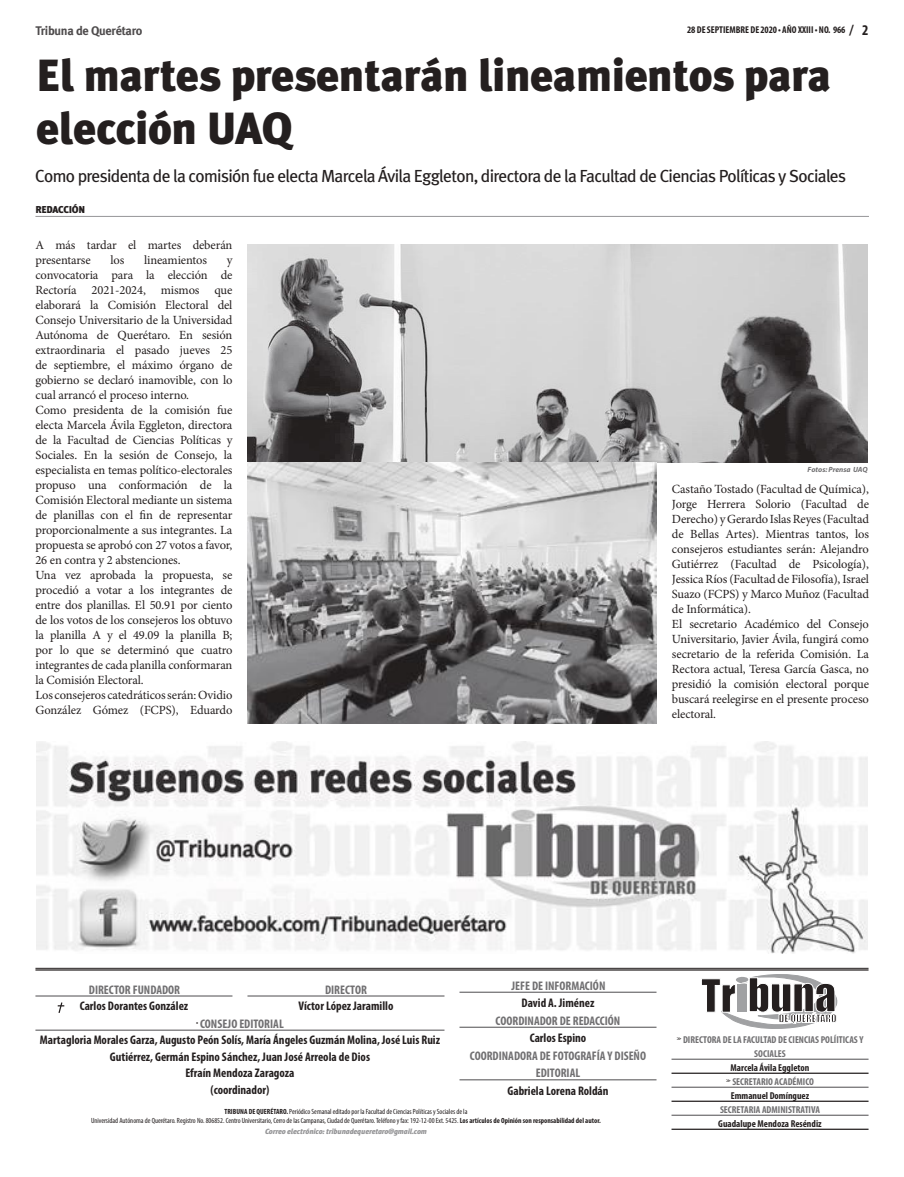
<style>
.page{position:relative;width:904px;height:1177px;background:#fff}
.page>*{position:absolute;margin:0;border:0;box-sizing:border-box;transform-origin:0 0}
.t1{font:900 45px/52.5px "Meta Plus";letter-spacing:-.01em;color:#241f1f}
.t2{font:17.5px "Meta Plus";letter-spacing:-.04em;color:#241f1f}
.t3{font:12.5px/15px "Minion Pro";letter-spacing:-.01em;color:#241f1f}
.t4{font:700 condensed 12.5px/16.5px "Myriad Pro";color:#241f1f;text-align:center}
.t5{font:700 condensed 12.5px/17.5px "Myriad Pro";color:#717072;text-align:center}
.t6{font:700 12.5px "Meta Plus";letter-spacing:-.025em;color:#4e4b4c}
.t7{font:700 condensed 10px/14px "Myriad Pro";color:#241f1f;text-align:center}
.t8{font:700 condensed 10px/14px "Myriad Pro";color:#717072;text-align:center}
.t9{font:900 10px "Meta Plus Lining";letter-spacing:-.025em;color:#241f1f}
.t10{font:700 condensed 9.88px "Myriad Pro";color:#241f1f}
.t11{font:condensed 7.5px/8.8px "Myriad Pro";color:#241f1f;text-align:center}
.t12{font:italic 900 7.5px "Meta Plus Lining";letter-spacing:-.02em;color:#969698}
.t13{font:italic 700 7.5px "Myriad Pro";color:#717072}
.s1{font-size:15px}
.s2{font-size:14.88px}
.s3{color:#717072}
.s4{font-weight:700}
</style>
<div class="page">
<svg style="left:699px;top:970px;width:141px;height:59px"></svg>
<svg style="left:57px;top:1002px;width:7px;height:11px"></svg>
<hr style="left:247px;top:995px;width:197px;height:1px;background:#717072">
<hr style="left:35px;top:1029px;width:409px;height:1px;background:#717072">
<hr style="left:459px;top:991px;width:197px;height:1px;background:#717072">
<hr style="left:459px;top:1026px;width:197px;height:1px;background:#717072">
<hr style="left:459px;top:1079px;width:197px;height:1px;background:#717072">
<hr style="left:35px;top:995px;width:197px;height:1px;background:#717072">
<hr style="left:671px;top:1058px;width:197px;height:1px;background:#717072">
<hr style="left:671px;top:1072px;width:197px;height:1px;background:#241f1f">
<hr style="left:671px;top:1086px;width:197px;height:1px;background:#717072">
<hr style="left:671px;top:1100px;width:197px;height:1px;background:#241f1f">
<hr style="left:671px;top:1114px;width:197px;height:1px;background:#717072">
<hr style="left:671px;top:1128px;width:197px;height:1px;background:#241f1f">
<hr style="left:35px;top:968px;width:833px;height:1px;background:#241f1f">
<hr style="left:35px;top:969px;width:833px;height:1px;background:#241f1f">
<hr style="left:35px;top:216px;width:834px;height:1px;background:#969698">
<img style="left:36px;top:741px;width:831px;height:212px">
<img style="left:247px;top:244px;width:620px;height:219px">
<img style="left:247px;top:463px;width:409px;height:260px">
<p class="t10" style="left:687px;top:24px;width:183px">28 DE SEPTIEMBRE DE 2020 • AÑO XXIII • NO. 966 <span class="s1">/</span> <span class="s2">2</span></p>
<p class="t6" style="left:35px;top:24px;width:108px">Tribuna de Querétaro</p>
<h1 class="t1" style="left:36px;top:49px;width:796px">El martes presentarán lineamientos para elección UAQ</h1>
<h2 class="t2" style="left:35px;top:166px;width:812px">Como presidenta de la comisión fue electa Marcela Ávila Eggleton, directora de la Facultad de Ciencias Políticas y Sociales</h2>
<p class="t9" style="left:35px;top:204px;width:51px">REDACCIÓN</p>
<p class="t3" style="left:35px;top:238px;width:198px">A más tardar el martes deberán presentarse</p>
<p class="t3" style="left:110px;top:253px;width:15px">los</p>
<p class="t3" style="left:144px;top:253px;width:64px">lineamientos</p>
<p class="t3" style="left:35px;top:253px;width:198px;text-indent:191px">y convocatoria para la elección de Rectoría 2021-2024, mismos que elaborará la Comisión Electoral del Consejo Universitario de la Universidad Autónoma de Querétaro. En sesión extraordinaria el pasado jueves 25 de septiembre, el máximo órgano de gobierno se declaró inamovible, con lo cual arrancó el proceso interno.<br>Como presidenta de la comisión fue electa Marcela Ávila Eggleton, directora de la Facultad de Ciencias Políticas y Sociales. En la sesión de Consejo, la especialista en temas político-electorales propuso una conformación de la Comisión Electoral mediante un sistema de planillas con el fin de representar proporcionalmente a sus integrantes. La propuesta se aprobó con 27 votos a favor, 26 en contra y 2 abstenciones.<br>Una vez aprobada la propuesta, se procedió a votar a los integrantes de entre dos planillas. El 50.91 por ciento de los votos de los consejeros los obtuvo la planilla A y el 49.09 la planilla B; por lo que se determinó que cuatro integrantes de cada planilla conformaran la Comisión Electoral.<br>Los consejeros catedráticos serán: Ovidio González Gómez (FCPS), Eduardo</p>
<p class="t13" style="left:807px;top:465px;width:62px">Fotos: Prensa UAQ</p>
<p class="t3" style="left:672px;top:482px;width:198px">Castaño Tostado (Facultad de Química), Jorge Herrera Solorio (Facultad de Derecho) y Gerardo Islas Reyes (Facultad de Bellas Artes). Mientras tantos, los consejeros estudiantes serán: Alejandro Gutiérrez (Facultad de Psicología), Jessica Ríos (Facultad de Filosofía), Israel Suazo (FCPS) y Marco Muñoz (Facultad de Informática).<br>El secretario Académico del Consejo Universitario, Javier Ávila, fungirá como secretario de la referida Comisión. La Rectora actual, Teresa García Gasca, no presidió la comisión electoral porque buscará reelegirse en el presente proceso electoral.</p>
<p class="t5" style="left:325px;top:980px;width:43px">DIRECTOR</p>
<p class="t4" style="left:298px;top:997px;width:96px">Víctor López Jaramillo</p>
<p class="t4" style="left:40px;top:1015px;width:402px"><sup>•</sup> <span class="s3">CONSEJO EDITORIAL<br></span>Martagloria Morales Garza, Augusto Peón Solís, María Ángeles Guzmán Molina, José Luis Ruiz Gutiérrez, Germán Espino Sánchez, Juan José Arreola de Dios<br>Efraín Mendoza Zaragoza<br>(coordinador)</p>
<p class="t5" style="left:89px;top:980px;width:93px">DIRECTOR FUNDADOR</p>
<p class="t4" style="left:80px;top:997px;width:110px">Carlos Dorantes González</p>
<p class="t5" style="left:511px;top:976px;width:95px">JEFE DE INFORMACIÓN</p>
<p class="t4" style="left:521px;top:994px;width:74px">David A. Jiménez</p>
<p class="t5" style="left:495px;top:1011px;width:126px">COORDINADOR DE REDACCIÓN</p>
<p class="t4" style="left:529px;top:1029px;width:58px">Carlos Espino</p>
<p class="t5" style="left:470px;top:1046px;width:178px">COORDINADORA DE FOTOGRAFÍA Y DISEÑO<br>EDITORIAL</p>
<p class="t4" style="left:507px;top:1082px;width:103px">Gabriela Lorena Roldán</p>
<p class="t11" style="left:91px;top:1107px;width:511px"><span class="s4">TRIBUNA DE QUERÉTARO.</span> Periódico Semanal editado por la Facultad de Ciencias Políticas y Sociales de la<br>Universidad Autónoma de Querétaro. Registro No. 806852. Centro Universitario, Cerro de las Campanas, Ciudad de Querétaro. Teléfono y fax: 192-12-00 Ext. 5425. <span class="s4">Los artículos de Opinión son responsabilidad del autor.</span></p>
<p class="t12" style="left:265px;top:1127px;width:163px">Correo electrónico: tribunadequeretaro@gmail.com</p>
<p class="t8" style="left:676px;top:1032px;width:188px"><sup>&gt;&gt;</sup> DIRECTORA DE LA FACULTAD DE CIENCIAS POLÍITICAS Y<br>SOCIALES</p>
<p class="t7" style="left:726px;top:1060px;width:90px">Marcela Ávila Eggleton<br><sup>&gt;&gt;</sup> <span class="s3">SECRETARIO ACADÉMICO<br></span>Emmanuel Domínguez</p>
<p class="t8" style="left:720px;top:1102px;width:101px">SECRETARIA ADMINISTRATIVA</p>
<p class="t7" style="left:718px;top:1116px;width:105px">Guadalupe Mendoza Reséndiz</p>
</div>
